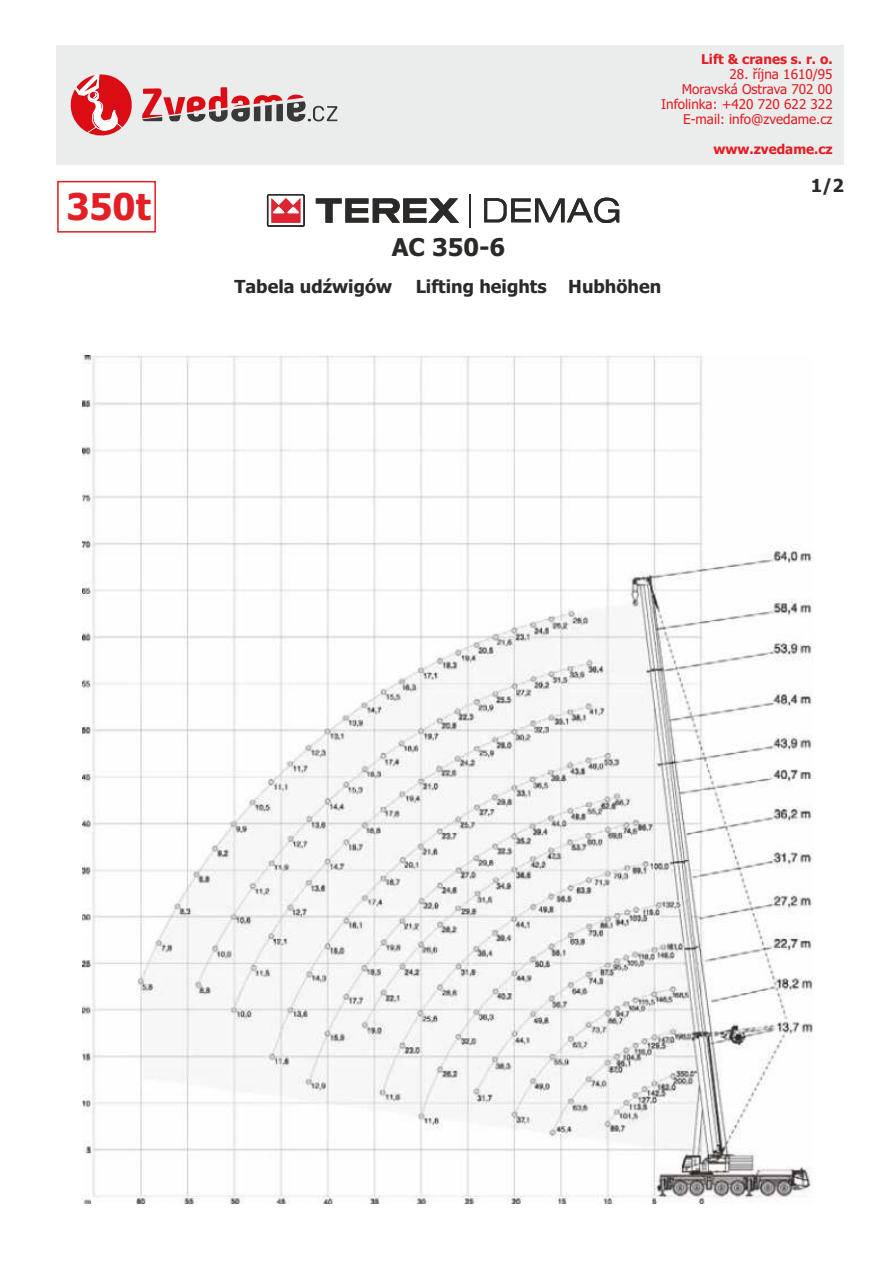
<style>
.page{position:relative;width:893px;height:1263px;background:#fff}
.page>*{position:absolute;margin:0;border:0;box-sizing:border-box;transform-origin:0 0}
.t1{font:700 36.9px "Tahoma";color:#e31e24}
.t2{font:700 24.6px "Tahoma";color:#2b2a29}
.t3{font:700 18px "Tahoma";color:#2b2a29}
.t4{font:13.5px/15px "Tahoma";color:#e31e24;text-align:right}
.t5{font:700 13.5px "Tahoma";color:#e31e24}
</style>
<div class="page">
<div style="left:57px;top:181px;width:99px;height:52px;border:2px solid #e31e24"></div>
<svg style="left:267px;top:194px;width:38px;height:33px"></svg>
<svg style="left:316px;top:198px;width:143px;height:25px"></svg>
<hr style="left:469px;top:194px;width:2px;height:33px;background:#2b2a29">
<svg style="left:484px;top:197px;width:135px;height:26px"></svg>
<img style="left:83px;top:356px;width:730px;height:848px">
<div style="left:56px;top:45px;width:787px;height:120px;background:#ebecec"></div>
<svg style="left:70px;top:74px;width:267px;height:62px"></svg>
<h1 class="t1" style="left:66px;top:192px;width:86px">350t</h1>
<p class="t5" style="left:701px;top:53px;width:133px">Lift &amp; cranes s. r. o.</p>
<p class="t4" style="left:661px;top:68px;width:173px">28. října 1610/95<br>Moravská Ostrava 702 00<br>Infolinka: +420 720 622 322<br>E-mail: info@zvedame.cz</p>
<p class="t5" style="left:713px;top:143px;width:121px">www.zvedame.cz</p>
<h2 class="t2" style="left:392px;top:238px;width:115px">AC 350-6</h2>
<h3 class="t3" style="left:234px;top:280px;width:159px">Tabela udźwigów</h3>
<h3 class="t3" style="left:415px;top:280px;width:247px">Lifting heights Hubhöhen</h3>
<h3 class="t3" style="left:810px;top:179px;width:35px">1/2</h3>
</div>
